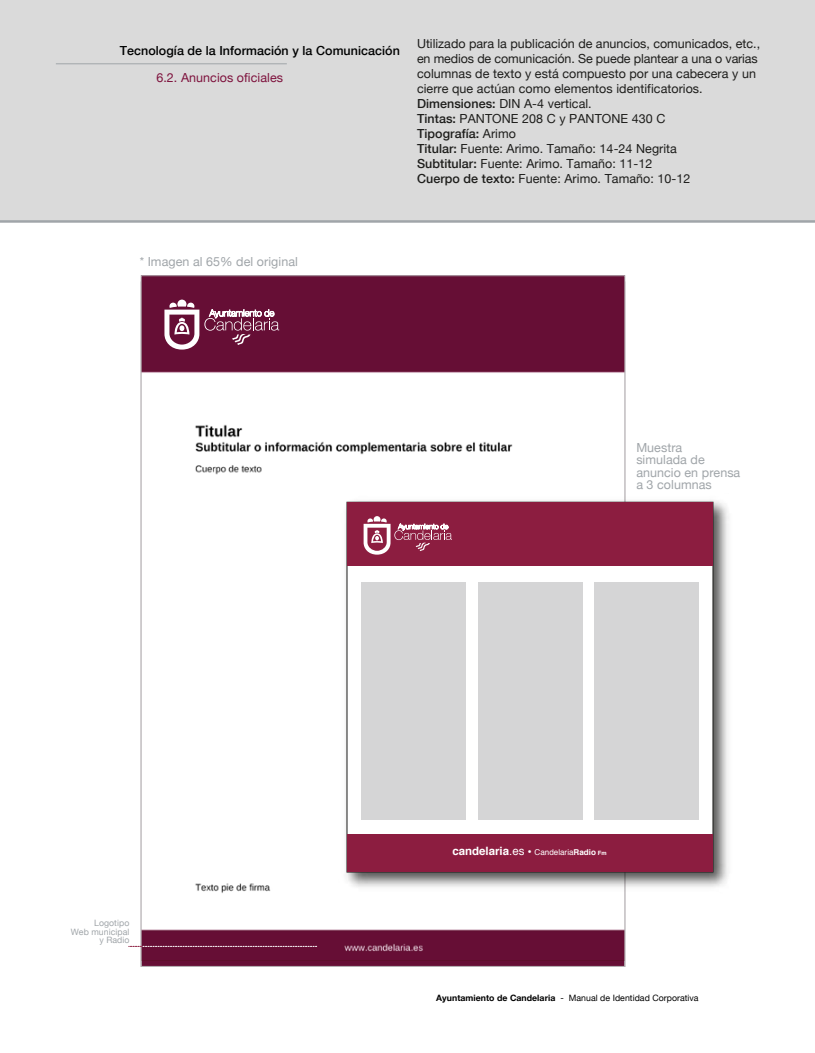
<style>
.page{position:relative;width:815px;height:1053px;background:#fff}
.page>*{position:absolute;margin:0;border:0;box-sizing:border-box;transform-origin:0 0}
.t1{font:12.5px/15px "Helvetica Neue";letter-spacing:.005em;color:#1d1d1b}
.t2{font:12.5px/12.5px "Helvetica Neue";letter-spacing:.005em;color:#a0a5a9}
.t3{font:500 12.5px "Helvetica Neue";letter-spacing:.005em;color:#000101}
.t4{font:12.5px "Helvetica Neue";letter-spacing:.005em;color:#7e123d}
.t5{font:700 11.5px "Helvetica";color:#fff}
.t6{font:8.75px "Helvetica Neue";letter-spacing:.005em;color:#000101}
.t7{font:8.75px/8.8px "Helvetica Neue";letter-spacing:.005em;color:#a0a5a9;text-align:right}
.s1{font-weight:500}
.s2{font-weight:400}
.s3{font-weight:400;font-size:12.38px}
.s4{font-weight:400;font-size:8.12px}
.s5{font-size:8.12px}
.s6{font-size:5.88px}
.s7{font-weight:700}
</style>
<div class="page">
<div style="left:0;top:0;width:815px;height:221px;background:#dadada"></div>
<hr style="left:56px;top:63px;width:231px;height:1px;background:#a0a5a9">
<hr style="left:0;top:220px;width:815px;height:3px;background:#a0a5a9">
<img style="left:143px;top:277px;width:480px;height:683px">
<svg style="left:130px;top:945px;width:187px;height:1px"></svg>
<img style="left:339px;top:493px;width:390px;height:401px">
<div style="left:347px;top:502px;width:366px;height:370px;background:#fff"></div>
<div style="left:347px;top:502px;width:366px;height:64px;background:#8c1d40"></div>
<div style="left:347px;top:834px;width:366px;height:38px;background:#8c1d40"></div>
<svg style="left:364px;top:516px;width:88px;height:38px"></svg>
<div style="left:362px;top:582px;width:104px;height:237px;background:#d5d5d6"></div>
<div style="left:478px;top:582px;width:104px;height:237px;background:#d5d5d6"></div>
<div style="left:594px;top:582px;width:104px;height:237px;background:#d5d5d6"></div>
<svg style="left:164px;top:299px;width:115px;height:50px"></svg>
<p class="t3" style="left:120px;top:43px;width:282px">Tecnología de la Información y la Comunicación</p>
<p class="t4" style="left:156px;top:70px;width:128px">6.2. Anuncios oficiales</p>
<p class="t1" style="left:417px;top:36px;width:345px">Utilizado para la publicación de anuncios, comunicados, etc., en medios de comunicación. Se puede plantear a una o varias columnas de texto y está compuesto por una cabecera y un cierre que actúan como elementos identificatorios.<br><span class="s1">Dimensiones:</span> DIN A-4 vertical.<br><span class="s1">Tintas:</span> PANTONE 208 C y PANTONE 430 C<br><span class="s1">Tipografía:</span> Arimo<br><span class="s1">Titular:</span> Fuente: Arimo. Tamaño: 14-24 Negrita<br><span class="s1">Subtitular:</span> Fuente: Arimo. Tamaño: 11-12<br><span class="s1">Cuerpo de texto:</span> Fuente: Arimo. Tamaño: 10-12</p>
<p class="t2" style="left:140px;top:255px;width:160px">* Imagen al 65% del original</p>
<p class="t2" style="left:636px;top:440px;width:106px">Muestra<br>simulada de anuncio en prensa a 3 columnas</p>
<p class="t7" style="left:71px;top:918px;width:60px">Logotipo<br>Web municipal y Radio</p>
<p class="t5" style="left:452px;top:841px;width:156px">candelaria<span class="s2">.es</span> <span class="s3">•</span> <span class="s4">Candelaria</span><span class="s5">Radio</span> <span class="s6">Fm</span></p>
<p class="t6" style="left:436px;top:992px;width:264px"><span class="s7">Ayuntamiento de Candelaria</span> - Manual de Identidad Corporativa</p>
</div>
